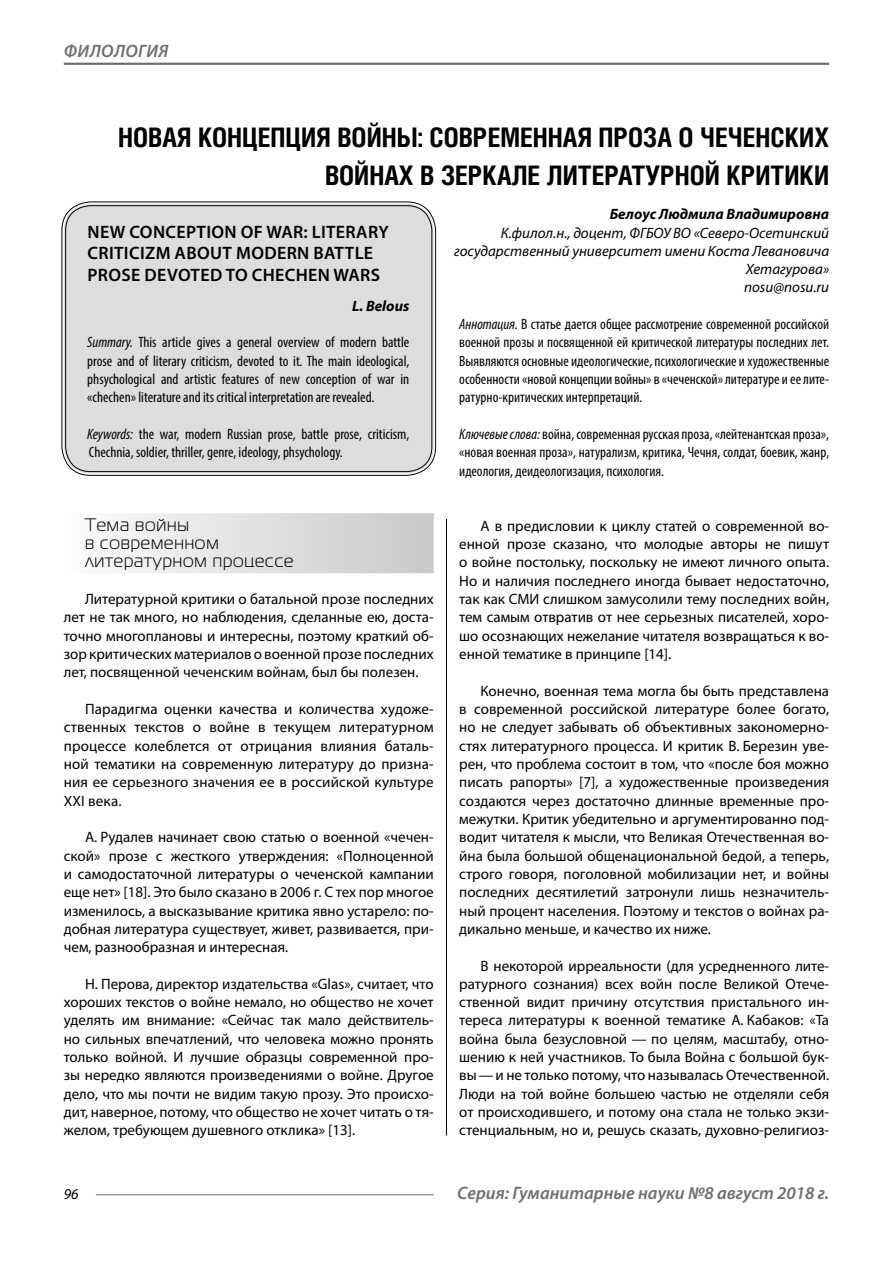
<style>
.page{position:relative;width:893px;height:1263px;background:#fff}
.page>*{position:absolute;margin:0;border:0;box-sizing:border-box;transform-origin:0 0}
.Header{font:700 27px/37.5px "Helios Cond";color:#000;text-align:right}
.Header-eng{font:600 18px/21.6px "Myriad Pro";letter-spacing:.02em;color:#000}
.t1{font:italic 600 18px "Myriad Pro";color:#6e6e6e}
.Subheaders_3lines{font:18px/18.3px "Magistral C";letter-spacing:.05em;color:#000}
.Normal{font:15px/18.3px "Myriad Pro";color:#000;text-align:justify}
.Annotation-rus{font:condensed 15px/18.3px "Myriad Pro";color:#000;text-align:justify}
.Annotation-eng{font:condensed 15px/18.3px "Myriad Pro";color:#000;text-align:justify}
.Author-doc{font:italic 15px/18.3px "Myriad Pro";color:#000;text-align:right}
.Author{font:italic 700 15px "Myriad Pro";color:#000}
.Author-email{font:italic 15px "Myriad Pro";color:#000}
.Author-eng{font:italic 700 15px "Myriad Pro";color:#000}
.s1{font-style:italic}
</style>
<div class="page">
<hr style="left:64px;top:63px;width:765px;height:2px;background:#6e6e6e">
<hr style="left:96px;top:1194px;width:338px;height:1px;background:#6e6e6e">
<div style="left:64px;top:513px;width:370px;height:60px;background:linear-gradient(to right,#fdfdfd,#c8c8c8)"></div>
<div style="left:64px;top:204px;width:370px;height:269px;background:#ddd;border-radius:27px"></div>
<div style="left:62px;top:202px;width:374px;height:274px;border:1px solid #000;border-radius:29px"></div>
<div style="left:65px;top:205px;width:367px;height:267px;border:1px solid #000;border-radius:25px"></div>
<hr style="left:446px;top:519px;width:1px;height:616px;background:#000">
<p class="t1" style="left:64px;top:39px;width:26px">Филология</p>
<p class="Header" style="left:118px;top:118px;width:713px">НОВАЯ КОНЦЕПЦИЯ ВОЙНЫ: СОВРЕМЕННАЯ ПРОЗА О ЧЕЧЕНСКИХ<br>ВОЙНАХ В ЗЕРКАЛЕ ЛИТЕРАТУРНОЙ КРИТИКИ</p>
<p class="Author" style="left:610px;top:204px;width:221px">Белоус Людмила Владимировна</p>
<p class="Author-doc" style="left:454px;top:223px;width:376px">К.филол.н., доцент, ФГБОУ ВО «Северо-Осетинский государственный университет имени Коста Левановича<br>Хетагурова»</p>
<p class="Author-email" style="left:744px;top:278px;width:87px">nosu@nosu.ru</p>
<p class="Annotation-rus" style="left:459px;top:315px;width:371px"><span class="s1">Аннотация.</span> В статье дается общее рассмотрение современной российской военной прозы и посвященной ей критической литературы последних лет.<br>Выявляются основные идеологические, психологические и художественные особенности «новой концепции войны» в «чеченской» литературе и ее лите&shy;ратурно-критических интерпретаций.</p>
<p class="Annotation-rus" style="left:459px;top:425px;width:371px"><span class="s1">Ключевые слова:</span> война, современная русская проза, «лейтенантская проза», «новая военная проза», натурализм, критика, Чечня, солдат, боевик, жанр, идеология, деидеологизация, психология.</p>
<p class="Header-eng" style="left:87px;top:220px;width:303px">NEW CONCEPTION OF WAR: LITERARY<br>CRITICIZM ABOUT MODERN BATTLE<br>PROSE DEVOTED TO CHECHEN WARS</p>
<p class="Author-eng" style="left:352px;top:296px;width:59px">L. Belous</p>
<p class="Annotation-eng" style="left:87px;top:333px;width:324px"><span class="s1">Summary.</span> This article gives a general overview of modern battle prose and of literary criticism, devoted to it. The main ideological, phsychological and artistic features of new conception of war in «chechen» literature and its critical interpretation are revealed.</p>
<p class="Annotation-eng" style="left:87px;top:425px;width:323px"><span class="s1">Keywords:</span> the war, modern Russian prose, battle prose, criticism,<br>Chechnia, soldier, thriller, genre, ideology, phsychology.</p>
<p class="Subheaders_3lines" style="left:85px;top:515px;width:210px">Тема войны<br>в современном литературном процессе</p>
<p class="Normal" style="left:64px;top:590px;width:371px;text-indent:21px">Литературной критики о батальной прозе последних лет не так много, но наблюдения, сделанные ею, доста&shy;точно многоплановы и интересны, поэтому краткий об&shy;зор критических материалов о военной прозе последних лет, посвященной чеченским войнам, был бы полезен.</p>
<p class="Normal" style="left:64px;top:699px;width:371px;text-indent:21px">Парадигма оценки качества и количества художе&shy;ственных текстов о войне в текущем литературном процессе колеблется от отрицания влияния баталь&shy;ной тематики на современную литературу до призна&shy;ния ее серьезного значения ее в российской культуре ХХI века.</p>
<p class="Normal" style="left:64px;top:828px;width:371px;text-indent:21px">А. Рудалев начинает свою статью о военной «чечен&shy;ской» прозе с жесткого утверждения: «Полноценной и самодостаточной литературы о чеченской кампании еще нет» [18]. Это было сказано в 2006 г. С тех пор многое изменилось, а высказывание критика явно устарело: по&shy;добная литература существует, живет, развивается, при&shy;чем, разнообразная и интересная.</p>
<p class="Normal" style="left:64px;top:974px;width:371px;text-indent:21px">Н. Перова, директор издательства «Glas», считает, что хороших текстов о войне немало, но общество не хочет уделять им внимание: «Сейчас так мало действитель&shy;но сильных впечатлений, что человека можно пронять только войной. И лучшие образцы современной про&shy;зы нередко являются произведениями о войне. Другое дело, что мы почти не видим такую прозу. Это происхо&shy;дит, наверное, потому, что общество не хочет читать о тя&shy;желом, требующем душевного отклика» [13].</p>
<p class="Normal" style="left:459px;top:516px;width:371px;text-indent:21px">А в предисловии к циклу статей о современной во&shy;енной прозе сказано, что молодые авторы не пишут о войне постольку, поскольку не имеют личного опыта.<br>Но и наличия последнего иногда бывает недостаточно, так как СМИ слишком замусолили тему последних войн, тем самым отвратив от нее серьезных писателей, хоро&shy;шо осознающих нежелание читателя возвращаться к во&shy;енной тематике в принципе [14].</p>
<p class="Normal" style="left:459px;top:681px;width:371px;text-indent:21px">Конечно, военная тема могла бы быть представлена в современной российской литературе более богато, но не следует забывать об объективных закономерно&shy;стях литературного процесса. И критик В. Березин уве&shy;рен, что проблема состоит в том, что «после боя можно писать рапорты» [7], а художественные произведения создаются через достаточно длинные временные про&shy;межутки. Критик убедительно и аргументированно под&shy;водит читателя к мысли, что Великая Отечественная во&shy;йна была большой общенациональной бедой, а теперь, строго говоря, поголовной мобилизации нет, и войны последних десятилетий затронули лишь незначитель&shy;ный процент населения. Поэтому и текстов о войнах ра&shy;дикально меньше, и качество их ниже.</p>
<p class="Normal" style="left:459px;top:956px;width:371px;text-indent:21px">В некоторой ирреальности (для усредненного лите&shy;ратурного сознания) всех войн после Великой Отече&shy;ственной видит причину отсутствия пристального ин&shy;тереса литературы к военной тематике А. Кабаков: «Та война была безусловной — по целям, масштабу, отно&shy;шению к ней участников. То была Война с большой бук&shy;вы—и не только потому, что называлась Отечественной.<br>Люди на той войне большею частью не отделяли себя от происходившего, и потому она стала не только экзи&shy;стенциальным, но и, решусь сказать, духовно-религиоз-</p>
<p class="Author-doc" style="left:64px;top:1185px;width:16px">96</p>
<p class="t1" style="left:457px;top:1182px;width:373px">Серия: Гуманитарные науки №8 август 2018 г.</p>
</div>
